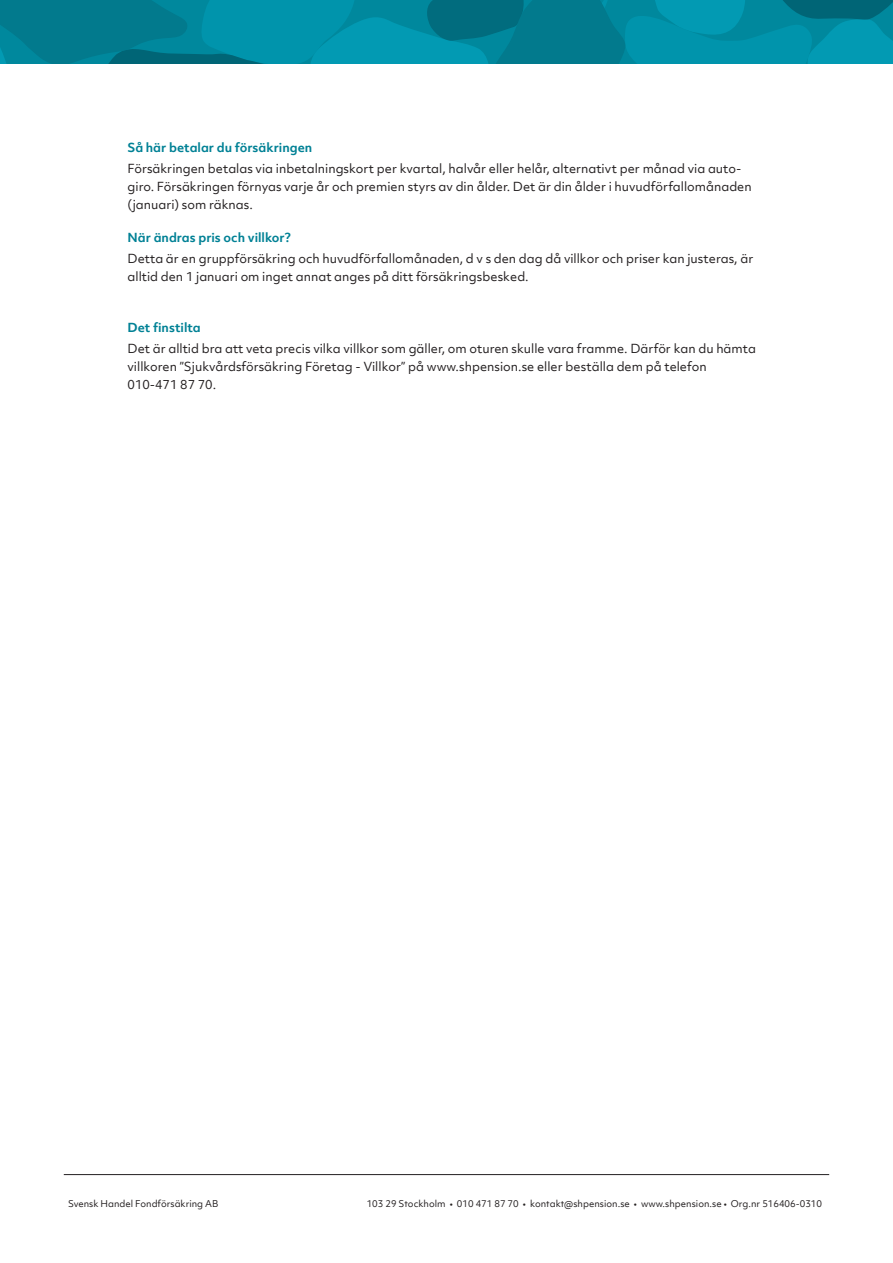
<style>
.page{position:relative;width:893px;height:1263px;background:#fff}
.page>*{position:absolute;margin:0;border:0;box-sizing:border-box;transform-origin:0 0}
.Brödtext_8_12_pkt_vä{font:12px/18px "Objektiv Mk 2";color:#231f20}
.Brödtext_8_12_pkt_vä-2{font:700 12px "Objektiv Mk 2";color:#008195}
.t1{font:9px "Objektiv Mk 1";color:#231f20}
</style>
<div class="page">
<svg style="left:0;top:0;width:893px;height:64px;background:#00879c"></svg>
<hr style="left:64px;top:1174px;width:765px;height:1px;background:#231f20">
<p class="Brödtext_8_12_pkt_vä-2" style="left:128px;top:139px;width:186px">Så här betalar du försäkringen</p>
<p class="Brödtext_8_12_pkt_vä" style="left:128px;top:159px;width:626px">Försäkringen betalas via inbetalningskort per kvartal, halvår eller helår, alternativt per månad via auto&shy;giro. Försäkringen förnyas varje år och premien styrs av din ålder. Det är din ålder i huvudförfallomånaden (januari) som räknas.</p>
<p class="Brödtext_8_12_pkt_vä-2" style="left:128px;top:229px;width:165px">När ändras pris och villkor?</p>
<p class="Brödtext_8_12_pkt_vä" style="left:128px;top:249px;width:627px">Detta är en gruppförsäkring och huvudförfallomånaden, d v s den dag då villkor och priser kan justeras, är alltid den 1 januari om inget annat anges på ditt försäkringsbesked.</p>
<p class="Brödtext_8_12_pkt_vä-2" style="left:128px;top:319px;width:75px">Det finstilta</p>
<p class="Brödtext_8_12_pkt_vä" style="left:128px;top:339px;width:630px">Det är alltid bra att veta precis vilka villkor som gäller, om oturen skulle vara framme. Därför kan du hämta villkoren ”Sjukvårdsförsäkring Företag - Villkor” på www.shpension.se eller beställa dem på telefon<br>010-471 87 70.</p>
<p class="t1" style="left:68px;top:1197px;width:152px">Svensk Handel Fondförsäkring AB</p>
<p class="t1" style="left:367px;top:1197px;width:457px">103 29 Stockholm • 010 471 87 70 • kontakt@shpension.se • www.shpension.se • Org.nr 516406-0310</p>
</div>
